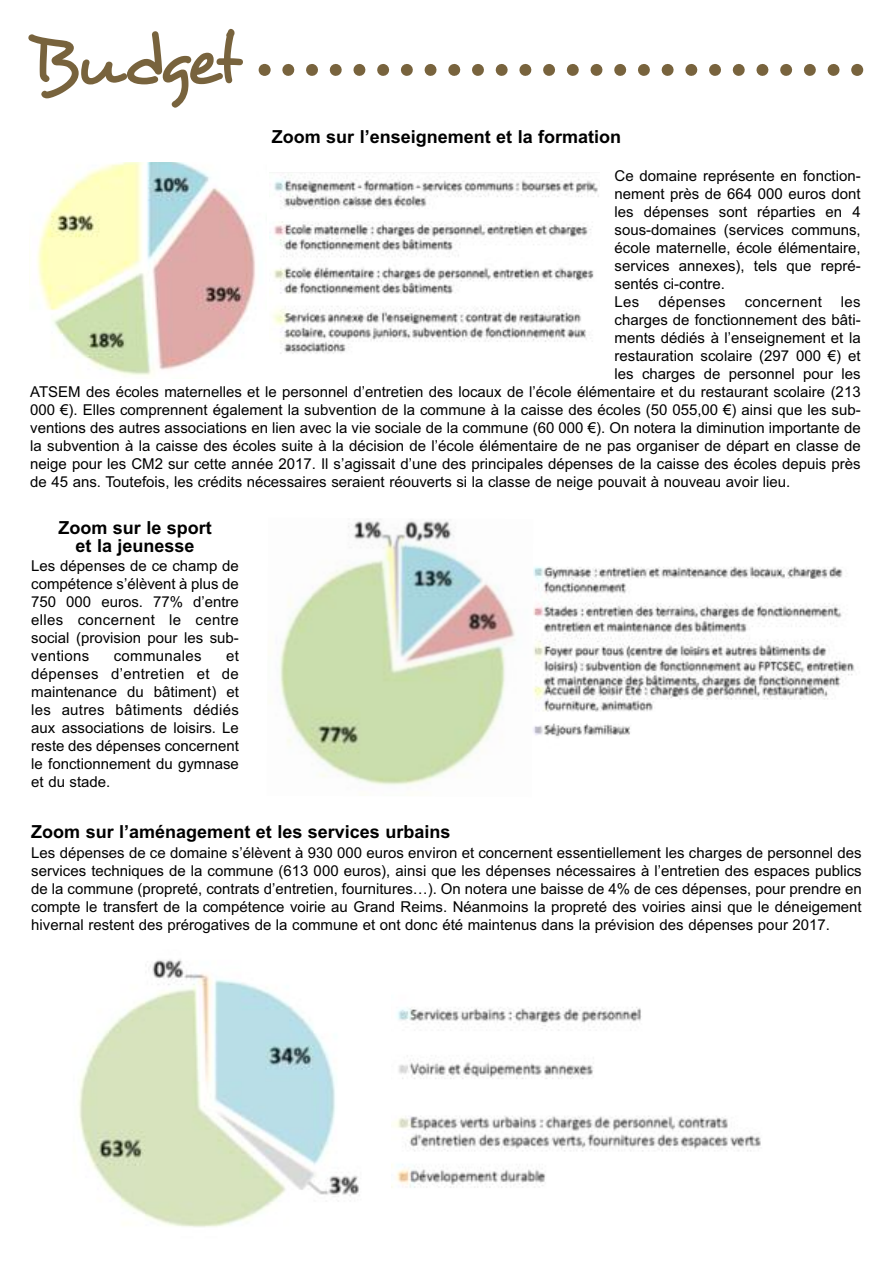
<style>
.page{position:relative;width:893px;height:1263px;background:#fff}
.page>*{position:absolute;margin:0;border:0;box-sizing:border-box;transform-origin:0 0}
.t1{font:72px "Desyrel";letter-spacing:-.07em;color:#78633d}
.t2{font:700 18px/18px "Arial";color:#000;text-align:center}
.t3{font:15px/18px "Arial";color:#000;text-align:justify}
.t4{font:15px "Arial";letter-spacing:.02em;color:#000}
</style>
<div class="page">
<img style="left:270px;top:172px;width:329px;height:182px">
<img style="left:37px;top:162px;width:218px;height:214px">
<img style="left:533px;top:566px;width:322px;height:171px">
<img style="left:280px;top:521px;width:235px;height:264px">
<img style="left:78px;top:959px;width:281px;height:268px">
<img style="left:392px;top:1007px;width:369px;height:181px">
<svg style="left:259px;top:64px;width:581px;height:12px"></svg>
<svg style="left:851px;top:64px;width:12px;height:12px"></svg>
<h1 class="t1" style="left:30px;top:16px;width:212px">Budget</h1>
<p class="t2" style="left:272px;top:127px;width:351px">Zoom sur l’enseignement et la formation</p>
<p class="t3" style="left:615px;top:167px;width:248px;text-align:left">Ce domaine représente en fonction&shy;nement près de 664 000 euros dont les dépenses sont réparties en 4 sous-domaines (services communs, école maternelle, école élémentaire, services annexes), tels que repré&shy;sentés ci-contre.<br>Les</p>
<p class="t4" style="left:658px;top:293px;width:69px">dépenses</p>
<p class="t4" style="left:745px;top:293px;width:79px">concernent</p>
<p class="t3" style="left:841px;top:293px;width:21px">les</p>
<p class="t3" style="left:615px;top:311px;width:248px">charges de fonctionnement des bâti-</p>
<p class="t3" style="left:615px;top:329px;width:248px">ments dédiés à l’enseignement et la</p>
<p class="t3" style="left:615px;top:347px;width:248px">restauration scolaire (297 000 €) et</p>
<p class="t3" style="left:615px;top:365px;width:248px">les charges de personnel pour les</p>
<p class="t3" style="left:30px;top:383px;width:832px">ATSEM des écoles maternelles et le personnel d’entretien des locaux de l’école élémentaire et du restaurant scolaire (213</p>
<p class="t3" style="left:30px;top:401px;width:832px">000 €). Elles comprennent également la subvention de la commune à la caisse des écoles (50 055,00 €) ainsi que les sub-</p>
<p class="t3" style="left:30px;top:419px;width:832px">ventions des autres associations en lien avec la vie sociale de la commune (60 000 €). On notera la diminution importante de</p>
<p class="t3" style="left:30px;top:437px;width:832px">la subvention à la caisse des écoles suite à la décision de l’école élémentaire de ne pas organiser de départ en classe de</p>
<p class="t3" style="left:30px;top:455px;width:832px">neige pour les CM2 sur cette année 2017. Il s’agissait d’une des principales dépenses de la caisse des écoles depuis près</p>
<p class="t3" style="left:30px;top:473px;width:762px">de 45 ans. Toutefois, les crédits nécessaires seraient réouverts si la classe de neige pouvait à nouveau avoir lieu.</p>
<p class="t2" style="left:58px;top:519px;width:155px">Zoom sur le sport et la jeunesse</p>
<p class="t3" style="left:31px;top:557px;width:209px">Les dépenses de ce champ de compétence s’élèvent à plus de 750 000 euros. 77% d’entre elles concernent le centre social (provision pour les sub&shy;ventions</p>
<p class="t4" style="left:114px;top:647px;width:90px">communales</p>
<p class="t3" style="left:31px;top:647px;width:209px;text-indent:195px">et dépenses d’entretien et de maintenance du bâtiment) et les autres bâtiments dédiés aux associations de loisirs. Le reste des dépenses concernent le fonctionnement du gymnase et du stade.</p>
<p class="t2" style="left:31px;top:823px;width:421px">Zoom sur l’aménagement et les services urbains</p>
<p class="t3" style="left:31px;top:843px;width:832px">Les dépenses de ce domaine s’élèvent à 930 000 euros environ et concernent essentiellement les charges de personnel des services techniques de la commune (613 000 euros), ainsi que les dépenses nécessaires à l’entretien des espaces publics de la commune (propreté, contrats d’entretien, fournitures…). On notera une baisse de 4% de ces dépenses, pour prendre en compte le transfert de la compétence voirie au Grand Reims. Néanmoins la propreté des voiries ainsi que le déneigement hivernal restent des prérogatives de la commune et ont donc été maintenus dans la prévision des dépenses pour 2017.</p>
</div>
